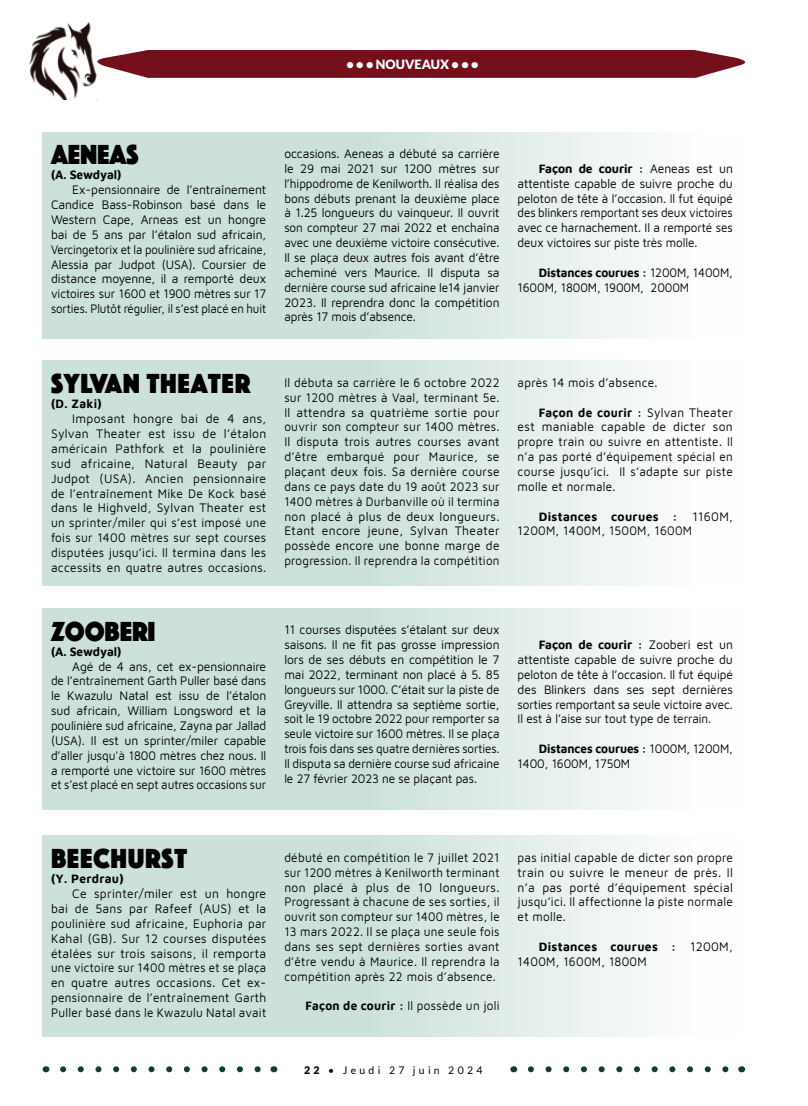
<style>
.page{position:relative;width:808px;height:1106px;background:#fff}
.page>*{position:absolute;margin:0;border:0;box-sizing:border-box;transform-origin:0 0}
.t1{font:28.65px "Phosphate Solid";letter-spacing:.025em;color:#000;scale:.94 1}
.t2{font:28.65px "Phosphate Solid";letter-spacing:-.005em;color:#000;scale:.94 1}
.t3{font:12.75px/14.9px "Maven Pro";letter-spacing:.015em;color:#000;text-align:justify;scale:.95 1}
.t4{font:12.75px/14.9px "Maven Pro";letter-spacing:.015em;color:#000;text-align:justify;scale:.92 1}
.t5{font:12.75px/14.9px "Maven Pro";letter-spacing:.015em;color:#000;text-align:justify;scale:.94 1}
.t6{font:12.75px/14.9px "Maven Pro";letter-spacing:.015em;color:#000;text-align:justify;scale:.93 1}
.t7{font:12.75px/14.9px "Maven Pro";letter-spacing:-.005em;color:#000;scale:.92 1}
.t8{font:700 12.75px "Maven Pro";letter-spacing:-.005em;color:#000;scale:.94 1}
.t9{font:900 12.75px "Lato";color:#fff}
.t10{font:700 12.75px "Maven Pro";letter-spacing:.025em;color:#000;scale:.94 1}
.t11{font:10.5px "Lato";letter-spacing:.31em;color:#000}
.s1{font-weight:700}
.s2{font-weight:900}
</style>
<div class="page">
<svg style="left:97px;top:50px;width:648px;height:28px;background:#7d202c"></svg>
<img style="left:30px;top:22px;width:67px;height:78px">
<svg style="left:63px;top:1066px;width:198px;height:6px"></svg>
<svg style="left:531px;top:1066px;width:198px;height:6px"></svg>
<div style="left:43px;top:132px;width:698px;height:206px;background:linear-gradient(to right,#c0d9d2,#f7faf9)"></div>
<div style="left:43px;top:361px;width:698px;height:225px;background:linear-gradient(to right,#c0d9d2,#f7faf9)"></div>
<div style="left:43px;top:608px;width:698px;height:201px;background:linear-gradient(to right,#c0d9d2,#f7faf9)"></div>
<div style="left:43px;top:835px;width:698px;height:201px;background:linear-gradient(to right,#c0d9d2,#f7faf9)"></div>
<p class="t9" style="left:346px;top:57px;width:134px">• • • NOUVEAUX • • •</p>
<h1 class="t1" style="left:51px;top:134px;width:95px">AENEAS</h1>
<p class="t8" style="left:51px;top:166px;width:76px">(A. Sewdyal)</p>
<p class="t3" style="left:51px;top:182px;width:228px;text-indent:21px">Ex-pensionnaire de l’entraînement Candice Bass-Robinson basé dans le Western Cape, Arneas est un hongre bai de 5 ans par l’étalon sud africain, Vercingetorix et la poulinière sud africaine, Alessia par Judpot (USA). Coursier de distance moyenne, il a remporté deux victoires sur 1600 et 1900 mètres sur 17 sorties. Plutôt régulier, il s’est placé en huit</p>
<p class="t3" style="left:284px;top:145px;width:228px">occasions. Aeneas a débuté sa carrière le 29 mai 2021 sur 1200 mètres sur l’hippodrome de Kenilworth. Il réalisa des bons débuts prenant la deuxième place à 1.25 longueurs du vainqueur. Il ouvrit son compteur 27 mai 2022 et enchaîna avec une deuxième victoire consécutive.<br>Il se plaça deux autres fois avant d’être acheminé vers Maurice. Il disputa sa dernière course sud africaine le14 janvier 2023. Il reprendra donc la compétition après 17 mois d’absence.</p>
<p class="t3" style="left:518px;top:160px;width:228px;text-indent:21px"><span class="s1">Façon de courir :</span> Aeneas est un attentiste capable de suivre proche du peloton de tête à l’occasion. Il fut équipé des blinkers remportant ses deux victoires avec ce harnachement. Il a remporté ses deux victoires sur piste très molle.</p>
<p class="t7" style="left:518px;top:264px;width:235px;text-indent:21px"><span class="s1">Distances courues :</span> 1200M, 1400M,<br>1600M, 1800M, 1900M, 2000M</p>
<h1 class="t1" style="left:51px;top:363px;width:214px">SYLVAN THEATER</h1>
<p class="t8" style="left:51px;top:395px;width:56px">(D. Zaki)</p>
<p class="t3" style="left:51px;top:410px;width:228px;text-indent:21px">Imposant hongre bai de 4 ans, Sylvan Theater est issu de l’étalon américain Pathfork et la poulinière sud africaine, Natural Beauty par Judpot (USA). Ancien pensionnaire de l’entraînement Mike De Kock basé dans le Highveld, Sylvan Theater est un sprinter/miler qui s’est imposé une fois sur 1400 mètres sur sept courses disputées jusqu’ici. Il termina dans les accessits en quatre autres occasions.</p>
<h1 class="t2" style="left:51px;top:611px;width:113px">ZOOBERI</h1>
<p class="t8" style="left:51px;top:642px;width:76px">(A. Sewdyal)</p>
<p class="t3" style="left:51px;top:658px;width:228px;text-indent:21px">Agé de 4 ans, cet ex-pensionnaire de l’entraînement Garth Puller basé dans le Kwazulu Natal est issu de l’étalon sud africain, William Longsword et la poulinière sud africaine, Zayna par Jallad (USA). Il est un sprinter/miler capable d’aller jusqu'à 1800 mètres chez nous. Il a remporté une victoire sur 1600 mètres et s’est placé en sept autres occasions sur</p>
<p class="t4" style="left:284px;top:374px;width:235px">Il débuta sa carrière le 6 octobre 2022 sur 1200 mètres à Vaal, terminant 5e.<br>Il attendra sa quatrième sortie pour ouvrir son compteur sur 1400 mètres.<br>Il disputa trois autres courses avant d’être embarqué pour Maurice, se plaçant deux fois. Sa dernière course dans ce pays date du 19 août 2023 sur 1400 mètres à Durbanville où il termina non placé à plus de deux longueurs.<br>Etant encore jeune, Sylvan Theater possède encore une bonne marge de progression. Il reprendra la compétition</p>
<p class="t4" style="left:518px;top:374px;width:154px">après 14 mois d’absence.</p>
<p class="t6" style="left:518px;top:404px;width:233px;text-indent:21px"><span class="s1">Façon de courir :</span> Sylvan Theater est maniable capable de dicter son propre train ou suivre en attentiste. Il n’a pas porté d’équipement spécial en course jusqu’ici. Il s’adapte sur piste molle et normale.</p>
<p class="t3" style="left:518px;top:508px;width:228px;text-indent:21px"><span class="s1">Distances courues :</span> 1160M,<br>1200M, 1400M, 1500M, 1600M</p>
<p class="t5" style="left:284px;top:621px;width:230px">11 courses disputées s’étalant sur deux saisons. Il ne fit pas grosse impression lors de ses débuts en compétition le 7 mai 2022, terminant non placé à 5. 85 longueurs sur 1000. C’était sur la piste de Greyville. Il attendra sa septième sortie, soit le 19 octobre 2022 pour remporter sa seule victoire sur 1600 mètres. Il se plaça trois fois dans ses quatre dernières sorties.<br>Il disputa sa dernière course sud africaine le 27 février 2023 ne se plaçant pas.</p>
<p class="t3" style="left:518px;top:636px;width:228px;text-indent:21px"><span class="s1">Façon de courir :</span> Zooberi est un attentiste capable de suivre proche du peloton de tête à l’occasion. Il fut équipé des Blinkers dans ses sept dernières sorties remportant sa seule victoire avec.<br>Il est à l’aise sur tout type de terrain.</p>
<p class="t7" style="left:518px;top:740px;width:235px;text-indent:21px"><span class="s1">Distances courues :</span> 1000M, 1200M,<br>1400, 1600M, 1750M</p>
<h1 class="t1" style="left:51px;top:838px;width:146px">BEECHURST</h1>
<p class="t10" style="left:51px;top:869px;width:79px">(Y. Perdrau)</p>
<p class="t3" style="left:51px;top:885px;width:228px;text-indent:21px">Ce sprinter/miler est un hongre bai de 5ans par Rafeef (AUS) et la poulinière sud africaine, Euphoria par Kahal (GB). Sur 12 courses disputées étalées sur trois saisons, il remporta une victoire sur 1400 mètres et se plaça en quatre autres occasions. Cet ex&shy;pensionnaire de l’entraînement Garth Puller basé dans le Kwazulu Natal avait</p>
<p class="t4" style="left:284px;top:849px;width:235px">débuté en compétition le 7 juillet 2021 sur 1200 mètres à Kenilworth terminant non placé à plus de 10 longueurs.<br>Progressant à chacune de ses sorties, il ouvrit son compteur sur 1400 mètres, le 13 mars 2022. Il se plaça une seule fois dans ses sept dernières sorties avant d’être vendu à Maurice. Il reprendra la compétition après 22 mois d’absence.</p>
<p class="t4" style="left:306px;top:997px;width:212px"><span class="s1">Façon de courir :</span> Il possède un joli</p>
<p class="t4" style="left:518px;top:849px;width:235px">pas initial capable de dicter son propre train ou suivre le meneur de près. Il n’a pas porté d’équipement spécial jusqu’ici. Il affectionne la piste normale et molle.</p>
<p class="t3" style="left:518px;top:938px;width:228px;text-indent:21px"><span class="s1">Distances courues :</span> 1200M,<br>1400M, 1600M, 1800M</p>
<p class="t11" style="left:304px;top:1063px;width:180px"><span class="s2">22</span> • Jeudi 27 juin 2024</p>
</div>
